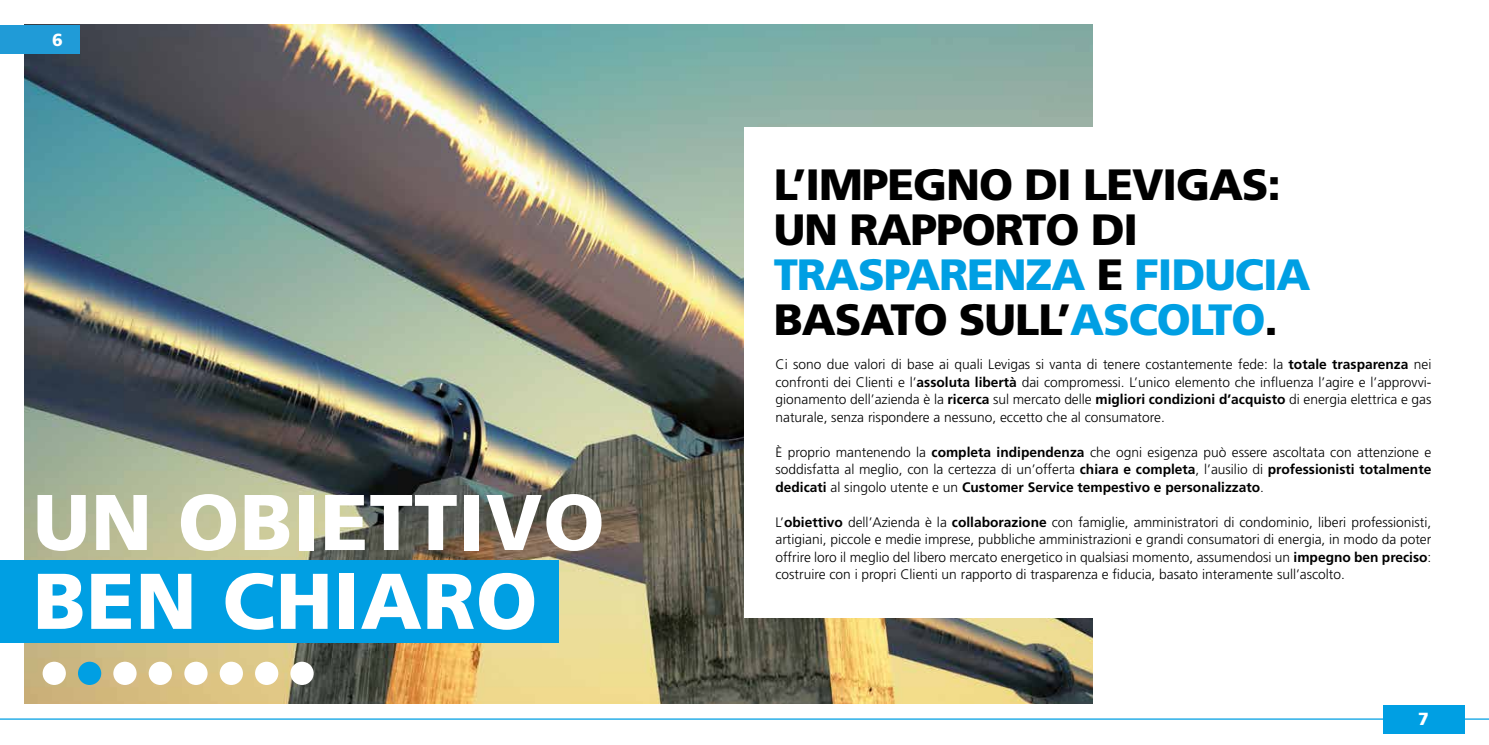
<style>
.page{position:relative;width:1489px;height:745px;background:#fff}
.page>*{position:absolute;margin:0;border:0;box-sizing:border-box;transform-origin:0 0}
.t1{font:900 78.75px/78.8px "Frutiger";letter-spacing:.01em;color:#fff}
.t2{font:900 43.75px/45px "Frutiger";letter-spacing:-.025em;color:#000}
.t3{font:900 17.5px "Frutiger";color:#fff}
.t4{font:300 13.75px/17.5px "Frutiger";color:#000;text-align:justify}
.s1{color:#009fe3}
.s2{font-weight:700}
</style>
<div class="page">
<img style="left:25px;top:25px;width:1067px;height:678px">
<div style="left:744px;top:127px;width:484px;height:490px;background:#fff"></div>
<hr style="left:0;top:718px;width:1488px;height:1px;background:#009fe3">
<div style="left:1382px;top:704px;width:81px;height:29px;background:#009fe3"></div>
<div style="left:0;top:560px;width:559px;height:82px;background:#009fe3"></div>
<div style="left:43px;top:661px;width:23px;height:23px;background:#fff;border-radius:50%"></div>
<div style="left:78px;top:661px;width:23px;height:23px;background:#009fe3;border-radius:50%"></div>
<div style="left:149px;top:661px;width:23px;height:23px;background:#fff;border-radius:50%"></div>
<div style="left:113px;top:661px;width:24px;height:23px;background:#fff;border-radius:50%"></div>
<div style="left:184px;top:661px;width:23px;height:23px;background:#fff;border-radius:50%"></div>
<div style="left:220px;top:661px;width:23px;height:23px;background:#fff;border-radius:50%"></div>
<div style="left:290px;top:661px;width:23px;height:23px;background:#fff;border-radius:50%"></div>
<div style="left:255px;top:661px;width:23px;height:23px;background:#fff;border-radius:50%"></div>
<div style="left:0;top:25px;width:79px;height:29px;background:#209bd7"></div>
<p class="t3" style="left:52px;top:29px;width:12px">6</p>
<h1 class="t1" style="left:33px;top:481px;width:573px">UN OBIETTIVO<br>BEN CHIARO</h1>
<h2 class="t2" style="left:773px;top:161px;width:538px">L’IMPEGNO DI LEVIGAS:<br>UN RAPPORTO DI<br><span class="s1">TRASPARENZA</span> E <span class="s1">FIDUCIA<br></span>BASATO SULL’<span class="s1">ASCOLTO</span>.</h2>
<p class="t4" style="left:775px;top:355px;width:657px">Ci sono due valori di base ai quali Levigas si vanta di tenere costantemente fede: la <span class="s2">totale trasparenza</span> nei confronti dei Clienti e l’<span class="s2">assoluta libertà</span> dai compromessi. L’unico elemento che influenza l’agire e l’approvvi&shy;gionamento dell’azienda è la <span class="s2">ricerca</span> sul mercato delle <span class="s2">migliori condizioni d’acquisto</span> di energia elettrica e gas naturale, senza rispondere a nessuno, eccetto che al consumatore.</p>
<p class="t4" style="left:775px;top:443px;width:657px">È proprio mantenendo la <span class="s2">completa indipendenza</span> che ogni esigenza può essere ascoltata con attenzione e soddisfatta al meglio, con la certezza di un’offerta <span class="s2">chiara e completa</span>, l’ausilio di <span class="s2">professionisti totalmente dedicati</span> al singolo utente e un <span class="s2">Customer Service tempestivo e personalizzato</span>.</p>
<p class="t4" style="left:775px;top:513px;width:657px">L’<span class="s2">obiettivo</span> dell’Azienda è la <span class="s2">collaborazione</span> con famiglie, amministratori di condominio, liberi professionisti, artigiani, piccole e medie imprese, pubbliche amministrazioni e grandi consumatori di energia, in modo da poter offrire loro il meglio del libero mercato energetico in qualsiasi momento, assumendosi un <span class="s2">impegno ben preciso</span>: costruire con i propri Clienti un rapporto di trasparenza e fiducia, basato interamente sull’ascolto.</p>
<p class="t3" style="left:1417px;top:707px;width:12px">7</p>
</div>
